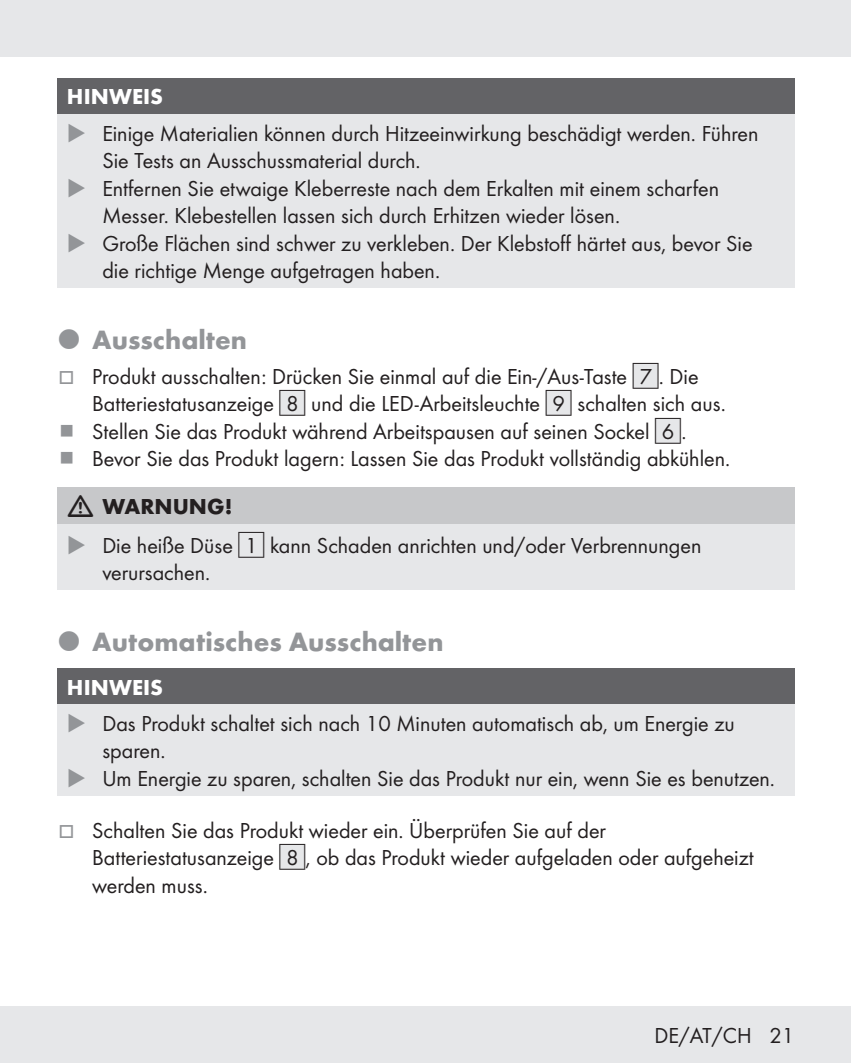
<style>
.page{position:relative;width:851px;height:1063px;background:#fff}
.page>*{position:absolute;margin:0;border:0;box-sizing:border-box;transform-origin:0 0}
.t1{font:700 27.5px "Futura";color:#939598}
.t2{font:22.5px/27.5px "Futura Boo";color:#231f20}
.Body{font:700 22.5px "Futura";color:#fff}
.t3{font:700 22.5px "Futura";color:#231f20}
.s1{color:#939598}
.s2{font-family:"IMP Lidl Num Box";font-size:19.75px;color:#e6e7e9}
.s3{font-family:"IMP Lidl Num Box";font-size:19.75px}
</style>
<div class="page">
<div style="left:0;top:1006px;width:850px;height:57px;background:#e6e7e9"></div>
<div style="left:0;top:0;width:850px;height:57px;background:#e6e7e9"></div>
<div style="left:57px;top:78px;width:737px;height:36px;background:#636366"></div>
<div style="left:57px;top:114px;width:737px;height:174px;background:#e6e7e9"></div>
<div style="left:57px;top:488px;width:737px;height:36px;background:#c7c8ca"></div>
<div style="left:57px;top:524px;width:737px;height:66px;background:#e6e7e9"></div>
<div style="left:57px;top:668px;width:737px;height:37px;background:#636366"></div>
<div style="left:57px;top:705px;width:737px;height:91px;background:#e6e7e9"></div>
<p class="Body" style="left:67px;top:80px;width:98px">HINWEIS</p>
<p class="t2" style="left:102px;top:118px;width:657px;text-indent:-35px"><span class="s1">◆</span> Einige Materialien können durch Hitzeeinwirkung beschädigt werden. Führen<br>Sie Tests an Ausschussmaterial durch.</p>
<p class="t2" style="left:102px;top:173px;width:618px;text-indent:-35px"><span class="s1">◆</span> Entfernen Sie etwaige Kleberreste nach dem Erkalten mit einem scharfen<br>Messer. Klebestellen lassen sich durch Erhitzen wieder lösen.</p>
<p class="t2" style="left:102px;top:228px;width:651px;text-indent:-35px"><span class="s1">◆</span> Große Flächen sind schwer zu verkleben. Der Klebstoff härtet aus, bevor Sie die richtige Menge aufgetragen haben.</p>
<p class="t1" style="left:92px;top:320px;width:156px">Ausschalten</p>
<p class="t2" style="left:92px;top:361px;width:635px;text-indent:-34px"><span class="s1">□</span> Produkt ausschalten: Drücken Sie einmal auf die Ein-/Aus-Taste <span class="s2">[</span><span class="s3">7]</span>. Die<br>Batteriestatusanzeige <span class="s2">[</span><span class="s3">8]</span> und die LED-Arbeitsleuchte <span class="s2">[</span><span class="s3">9]</span> schalten sich aus.</p>
<p class="t2" style="left:92px;top:416px;width:595px">Stellen Sie das Produkt während Arbeitspausen auf seinen Sockel <span class="s2">[</span><span class="s3">6]</span>.</p>
<p class="t2" style="left:92px;top:444px;width:639px">Bevor Sie das Produkt lagern: Lassen Sie das Produkt vollständig abkühlen.</p>
<p class="t3" style="left:102px;top:490px;width:131px">WARNUNG!</p>
<p class="t2" style="left:102px;top:530px;width:600px;text-indent:-35px"><span class="s1">◆</span> Die heiße Düse <span class="s2">[</span><span class="s3">1]</span> kann Schaden anrichten und/oder Verbrennungen verursachen.</p>
<p class="t1" style="left:92px;top:622px;width:353px">Automatisches Ausschalten</p>
<p class="Body" style="left:67px;top:671px;width:98px">HINWEIS</p>
<p class="t2" style="left:102px;top:708px;width:633px;text-indent:-35px"><span class="s1">◆</span> Das Produkt schaltet sich nach 10 Minuten automatisch ab, um Energie zu sparen.</p>
<p class="t2" style="left:67px;top:763px;width:709px"><span class="s1">◆</span> Um Energie zu sparen, schalten Sie das Produkt nur ein, wenn Sie es benutzen.</p>
<p class="t2" style="left:92px;top:815px;width:663px;text-indent:-34px"><span class="s1">□</span> Schalten Sie das Produkt wieder ein. Überprüfen Sie auf der<br>Batteriestatusanzeige <span class="s2">[</span><span class="s3">8]</span>, ob das Produkt wieder aufgeladen oder aufgeheizt werden muss.</p>
<p class="t2" style="left:654px;top:1020px;width:141px">DE/AT/CH 21</p>
</div>
